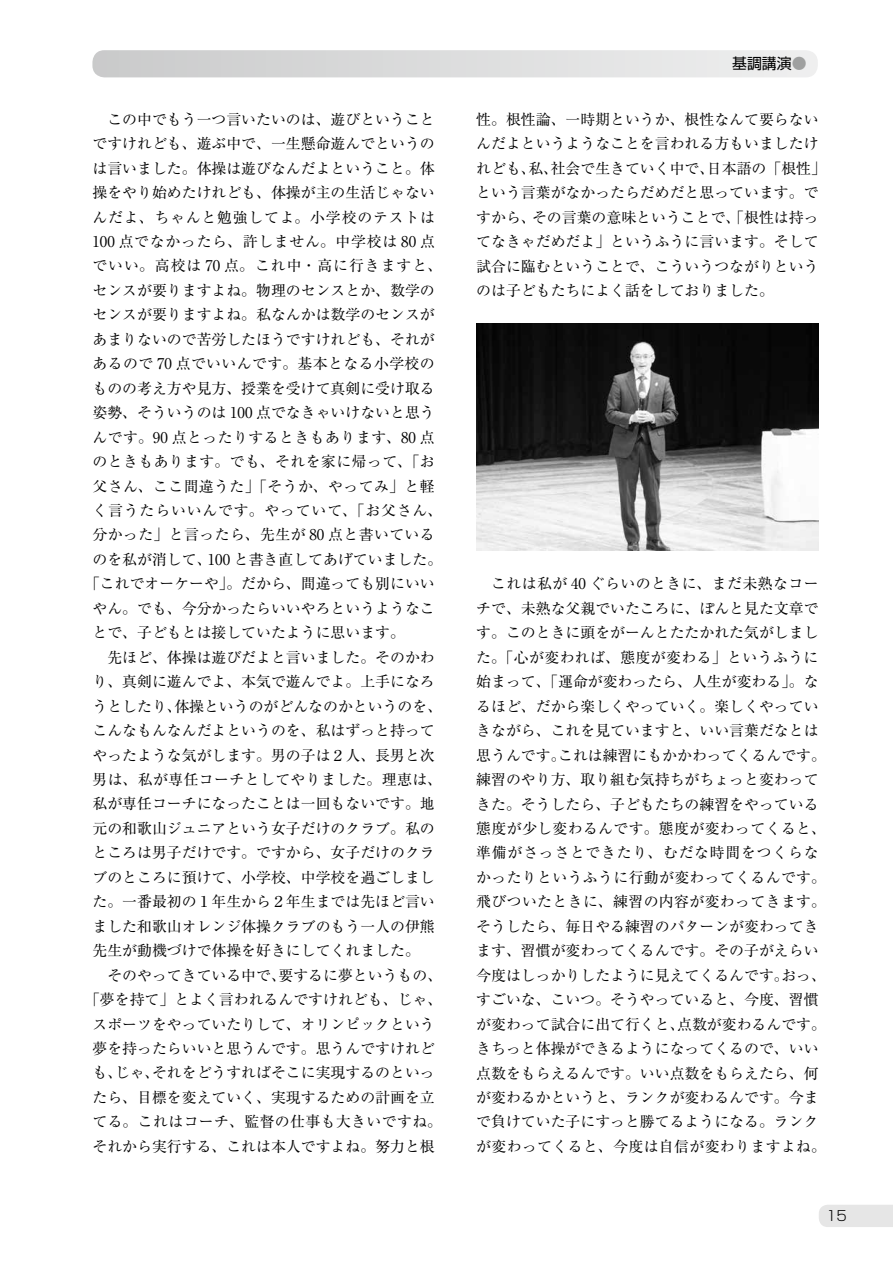
<style>
.page{position:relative;width:893px;height:1263px;background:#fff}
.page>*{position:absolute;margin:0;border:0;box-sizing:border-box;transform-origin:0 0}
.t1{font:14.85px/24.5px "Ryumin Pro";color:#000}
.t2{font:14.85px "Ryumin Pro";letter-spacing:.025em;color:#000}
.t3{font:14.85px "Ryumin Pro";letter-spacing:.03em;color:#000}
.t4{font:14.85px "Ryumin Pro";letter-spacing:.055em;color:#000}
.t5{font:14.85px "Ryumin Pro";letter-spacing:.05em;color:#000}
.t6{font:14.85px "Ryumin Pro";letter-spacing:.065em;color:#000}
.t7{font:14.85px "Shin Go Pro";color:#000}
.t8{font:300 13.8px "Shin Go Pro";color:#000}
.s1{color:#9fa0a0}
</style>
<div class="page">
<div style="left:819px;top:1205px;width:74px;height:22px;background:#e6e6e6"></div>
<div style="left:92px;top:50px;width:726px;height:27px;background:linear-gradient(to right,#cacacb,#efeff0);border-radius:12px"></div>
<img style="left:477px;top:323px;width:341px;height:228px">
<p class="t1" style="left:107px;top:106px;width:329px">この中でもう一つ言いたいのは、遊びということ</p>
<p class="t1" style="left:92px;top:130px;width:344px">ですけれども、遊ぶ中で、一生懸命遊んでというの</p>
<p class="t1" style="left:92px;top:155px;width:344px">は言いました。体操は遊びなんだよということ。体</p>
<p class="t1" style="left:92px;top:179px;width:344px">操をやり始めたけれども、体操が主の生活じゃない</p>
<p class="t4" style="left:92px;top:205px;width:344px">んだよ、ちゃんと勉強してよ。小学校のテストは</p>
<p class="t5" style="left:92px;top:230px;width:344px">100 点でなかったら、許しません。中学校は 80 点</p>
<p class="t6" style="left:92px;top:254px;width:351px">でいい。高校は 70 点。これ中・高に行きますと、</p>
<p class="t1" style="left:92px;top:277px;width:344px">センスが要りますよね。物理のセンスとか、数学の</p>
<p class="t1" style="left:92px;top:302px;width:344px">センスが要りますよね。私なんかは数学のセンスが</p>
<p class="t1" style="left:92px;top:326px;width:344px">あまりないので苦労したほうですけれども、それが</p>
<p class="t2" style="left:92px;top:352px;width:344px">あるので 70 点でいいんです。基本となる小学校の</p>
<p class="t1" style="left:92px;top:375px;width:344px">ものの考え方や見方、授業を受けて真剣に受け取る</p>
<p class="t1" style="left:92px;top:399px;width:344px">姿勢、そういうのは 100 点でなきゃいけないと思う</p>
<p class="t3" style="left:92px;top:425px;width:344px">んです。90 点とったりするときもあります、80 点</p>
<p class="t3" style="left:92px;top:450px;width:344px">のときもあります。でも、それを家に帰って、「お</p>
<p class="t2" style="left:92px;top:474px;width:344px">父さん、ここ間違うた」「そうか、やってみ」と軽</p>
<p class="t4" style="left:92px;top:499px;width:351px">く言うたらいいんです。やっていて、「お父さん、</p>
<p class="t2" style="left:92px;top:523px;width:344px">分かった」と言ったら、先生が 80 点と書いている</p>
<p class="t1" style="left:92px;top:546px;width:351px">のを私が消して、100 と書き直してあげていました。</p>
<p class="t1" style="left:85px;top:570px;width:351px">「これでオーケーや」。だから、間違っても別にいい</p>
<p class="t1" style="left:92px;top:595px;width:344px">やん。でも、今分かったらいいやろというようなこ</p>
<p class="t1" style="left:92px;top:619px;width:314px">とで、子どもとは接していたように思います。</p>
<p class="t1" style="left:107px;top:644px;width:329px">先ほど、体操は遊びだよと言いました。そのかわ</p>
<p class="t1" style="left:92px;top:668px;width:344px">り、真剣に遊んでよ、本気で遊んでよ。上手になろ</p>
<p class="t1" style="left:92px;top:693px;width:351px">うとしたり、体操というのがどんなのかというのを、</p>
<p class="t1" style="left:92px;top:717px;width:344px">こんなもんなんだよというのを、私はずっと持って</p>
<p class="t1" style="left:92px;top:742px;width:344px">やったような気がします。男の子は２人、長男と次</p>
<p class="t2" style="left:92px;top:768px;width:351px">男は、私が専任コーチとしてやりました。理恵は、</p>
<p class="t1" style="left:92px;top:791px;width:344px">私が専任コーチになったことは一回もないです。地</p>
<p class="t1" style="left:92px;top:815px;width:344px">元の和歌山ジュニアという女子だけのクラブ。私の</p>
<p class="t1" style="left:92px;top:839px;width:344px">ところは男子だけです。ですから、女子だけのクラ</p>
<p class="t1" style="left:92px;top:864px;width:344px">ブのところに預けて、小学校、中学校を過ごしまし</p>
<p class="t1" style="left:92px;top:888px;width:344px">た。一番最初の１年生から２年生までは先ほど言い</p>
<p class="t1" style="left:92px;top:913px;width:344px">ました和歌山オレンジ体操クラブのもう一人の伊熊</p>
<p class="t1" style="left:92px;top:937px;width:329px">先生が動機づけで体操を好きにしてくれました。</p>
<p class="t1" style="left:107px;top:962px;width:336px">そのやってきている中で、要するに夢というもの、</p>
<p class="t1" style="left:85px;top:986px;width:359px">「夢を持て」とよく言われるんですけれども、じゃ、</p>
<p class="t1" style="left:92px;top:1011px;width:344px">スポーツをやっていたりして、オリンピックという</p>
<p class="t1" style="left:92px;top:1035px;width:344px">夢を持ったらいいと思うんです。思うんですけれど</p>
<p class="t1" style="left:92px;top:1060px;width:344px">も、じゃ、それをどうすればそこに実現するのといっ</p>
<p class="t1" style="left:92px;top:1084px;width:344px">たら、目標を変えていく、実現するための計画を立</p>
<p class="t2" style="left:92px;top:1110px;width:351px">てる。これはコーチ、監督の仕事も大きいですね。</p>
<p class="t1" style="left:92px;top:1133px;width:344px">それから実行する、これは本人ですよね。努力と根</p>
<p class="t7" style="left:732px;top:52px;width:76px">基調講演<span class="s1">●</span></p>
<p class="t1" style="left:476px;top:106px;width:351px">性。根性論、一時期というか、根性なんて要らないんだよというようなことを言われる方もいましたけれども、私、社会で生きていく中で、日本語の「根性」という言葉がなかったらだめだと思っています。ですから、その言葉の意味ということで、「根性は持ってなきゃだめだよ」というふうに言います。そして試合に臨むということで、こういうつながりというのは子どもたちによく話をしておりました。</p>
<p class="t1" style="left:476px;top:571px;width:351px;text-align:center">これは私が 40 ぐらいのときに、まだ未熟なコー<br>チで、未熟な父親でいたころに、ぽんと見た文章です。このときに頭をがーんとたたかれた気がしました。「心が変われば、態度が変わる」というふうに始まって、「運命が変わったら、人生が変わる」。なるほど、だから楽しくやっていく。楽しくやっていきながら、これを見ていますと、いい言葉だなとは思うんです。これは練習にもかかわってくるんです。練習のやり方、取り組む気持ちがちょっと変わってきた。そうしたら、子どもたちの練習をやっている態度が少し変わるんです。態度が変わってくると、準備がさっさとできたり、むだな時間をつくらなかったりというふうに行動が変わってくるんです。飛びついたときに、練習の内容が変わってきます。そうしたら、毎日やる練習のパターンが変わってきます、習慣が変わってくるんです。その子がえらい今度はしっかりしたように見えてくるんです。おっ、すごいな、こいつ。そうやっていると、今度、習慣が変わって試合に出て行くと、点数が変わるんです。きちっと体操ができるようになってくるので、いい点数をもらえるんです。いい点数をもらえたら、何が変わるかというと、ランクが変わるんです。今まで負けていた子にすっと勝てるようになる。ランクが変わってくると、今度は自信が変わりますよね。</p>
<p class="t8" style="left:826px;top:1204px;width:22px">15</p>
</div>
